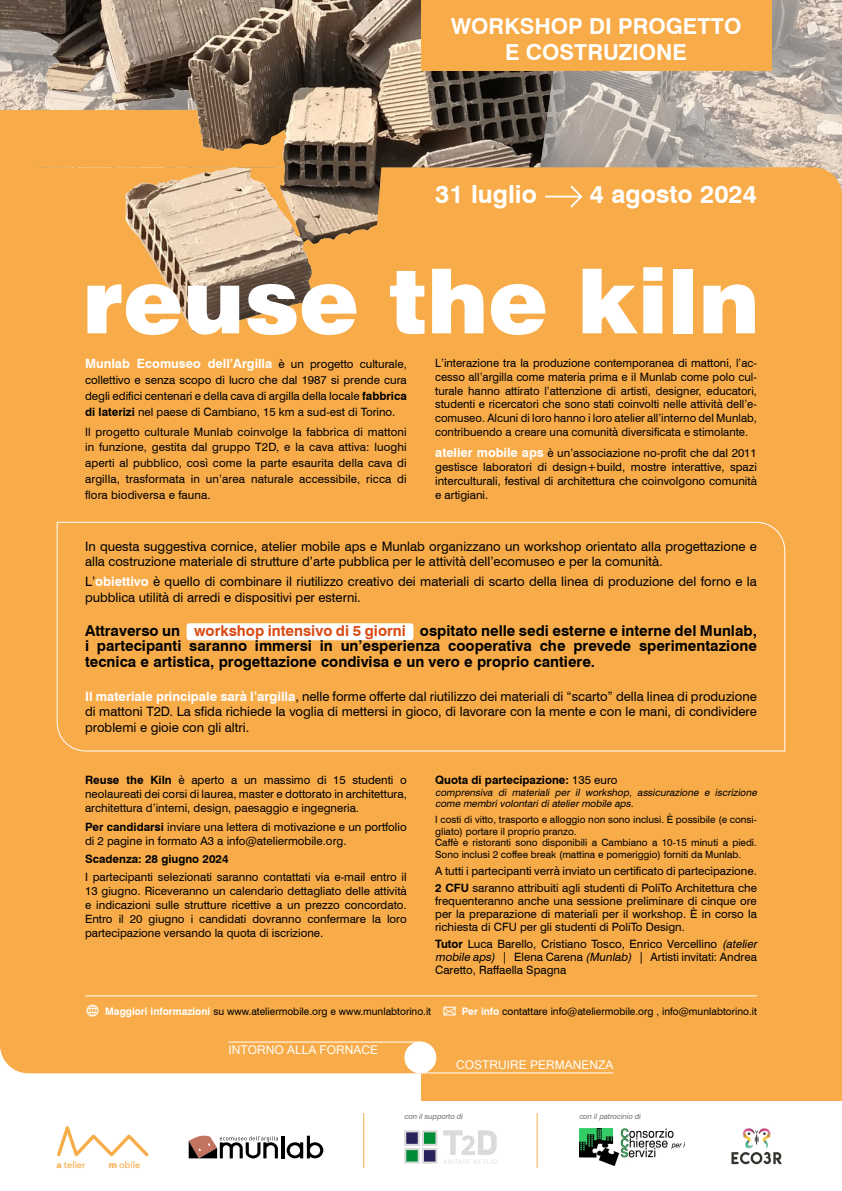
<style>
.page{position:relative;width:842px;height:1191px;background:#fff}
.page>*{position:absolute;margin:0;border:0;box-sizing:border-box;transform-origin:0 0}
.t1{font:900 89.7px "Swiss 721 BT";color:#fff}
.t2{font:700 25px "Swiss 721 BT";color:#fff}
.t3{font:700 22px/26.4px "Swiss 721 BT";color:#fff;text-align:center}
.t4{font:700 15px/15.5px "Swiss 721 BT";color:#000;text-align:justify}
.t5{font:13px/15.5px "Swiss 721 BT";color:#000}
.t6{font:700 12.8px "Swiss 721 BT";color:#fff}
.t7{font:12px "Microsoft Sans Serif";color:#fff}
.t8{font:11.5px/14px "Swiss 721 BT";color:#000;text-align:justify}
.t9{font:700 11.5px "Swiss 721 BT";color:#000}
.t10{font:10.4px "Swiss 721 BT";color:#000}
.t11{font:10px/11.5px "Swiss 721 BT";color:#000}
.t12{font:italic 10px/11.5px "Swiss 721 BT";color:#000}
.t13{font:500 9.4px "Avenir";color:#f8ac49}
.t14{font:italic 7.5px "Swiss 721 BT";color:#706f6f}
.s1{font-weight:400;font-size:11.5px;color:#000}
.s2{font-weight:700}
.s3{font-weight:700;font-size:12.8px;color:#fff}
.s4{font-weight:700;color:#fff}
.s5{color:#dc4b14}
.s6{font-weight:400}
.s7{font-style:italic}
.s8{font-weight:900}
</style>
<div class="page">
<img style="left:563px;top:0;width:279px;height:167px">
<div style="left:0;top:167px;width:842px;height:906px;background:#f8ac49"></div>
<div style="left:421px;top:1052px;width:421px;height:48px;background:#f8ac49"></div>
<img style="left:0;top:0;width:563px;height:407px">
<div style="left:421px;top:0;width:350px;height:71px;background:#f8ac49"></div>
<hr style="left:545px;top:196px;width:36px;height:1px;background:#fff">
<svg style="left:568px;top:184px;width:16px;height:25px"></svg>
<div style="left:56px;top:521px;width:730px;height:231px;background:#f8ac49"></div>
<div style="left:187px;top:623px;width:226px;height:17px;background:#fff;border-radius:3px"></div>
<hr style="left:228px;top:1041px;width:193px;height:1px;background:#fff">
<hr style="left:421px;top:1072px;width:192px;height:1px;background:#fff">
<div style="left:405px;top:1042px;width:31px;height:31px;background:#fff;border-radius:50%"></div>
<div style="left:405px;top:1041px;width:31px;height:32px;border:1px solid #fff;border-radius:50%"></div>
<hr style="left:85px;top:995px;width:672px;height:1px;background:#fff">
<svg style="left:57px;top:1126px;width:92px;height:31px"></svg>
<svg style="left:189px;top:1135px;width:89px;height:23px"></svg>
<hr style="left:282px;top:1135px;width:3px;height:23px;background:#000">
<svg style="left:287px;top:1135px;width:36px;height:23px"></svg>
<svg style="left:404px;top:1130px;width:33px;height:33px"></svg>
<svg style="left:443px;top:1130px;width:54px;height:33px"></svg>
<img style="left:580px;top:1129px;width:104px;height:36px">
<img style="left:731px;top:1128px;width:51px;height:37px">
<hr style="left:363px;top:1113px;width:1px;height:55px;background:#f8ac49">
<hr style="left:537px;top:1113px;width:1px;height:55px;background:#f8ac49">
<div style="left:0;top:111px;width:36px;height:936px;background:#f8ac49"></div>
<hr style="left:841px;top:194px;width:1px;height:906px;background:#f8ac49">
<svg style="left:87px;top:1005px;width:11px;height:11px"></svg>
<svg style="left:444px;top:1007px;width:12px;height:8px"></svg>
<p class="t3" style="left:451px;top:13px;width:292px">WORKSHOP DI PROGETTO<br>E COSTRUZIONE</p>
<p class="t2" style="left:435px;top:179px;width:103px">31 luglio</p>
<p class="t2" style="left:590px;top:179px;width:169px">4 agosto 2024</p>
<p class="t1" style="left:82px;top:247px;width:679px">reuse the kiln</p>
<p class="t6" style="left:85px;top:356px;width:323px">Munlab Ecomuseo dell’Argilla <span class="s1">è un progetto culturale,</span></p>
<p class="t8" style="left:85px;top:372px;width:323px;line-height:15.9px">collettivo e senza scopo di lucro che dal 1987 si prende cura degli edifici centenari e della cava di argilla della locale <span class="s2">fabbrica di laterizi</span> nel paese di Cambiano, 15 km a sud-est di Torino.</p>
<p class="t8" style="left:85px;top:423px;width:323px;line-height:15.9px">Il progetto culturale Munlab coinvolge la fabbrica di mattoni in funzione, gestita dal gruppo T2D, e la cava attiva: luoghi aperti al pubblico, così come la parte esaurita della cava di argilla, trasformata in un’area naturale accessibile, ricca di flora biodiversa e fauna.</p>
<p class="t8" style="left:435px;top:356px;width:323px;line-height:13.7px">L’interazione tra la produzione contemporanea di mattoni, l’ac&shy;cesso all’argilla come materia prima e il Munlab come polo cul&shy;turale hanno attirato l’attenzione di artisti, designer, educatori, studenti e ricercatori che sono stati coinvolti nelle attività dell’e&shy;comuseo. Alcuni di loro hanno i loro atelier all’interno del Munlab, contribuendo a creare una comunità diversificata e stimolante.</p>
<p class="t8" style="left:435px;top:446px;width:323px"><span class="s3">atelier mobile aps</span> è un’associazione no-profit che dal 2011 gestisce laboratori di design+build, mostre interattive, spazi interculturali, festival di architettura che coinvolgono comunità e artigiani.</p>
<p class="t5" style="left:85px;top:538px;width:673px">In questa suggestiva cornice, atelier mobile aps e Munlab organizzano un workshop orientato alla progettazione e alla costruzione materiale di strutture d’arte pubblica per le attività dell’ecomuseo e per la comunità.</p>
<p class="t5" style="left:85px;top:573px;width:673px">L’<span class="s4">obiettivo</span> è quello di combinare il riutilizzo creativo dei materiali di scarto della linea di produzione del forno e la pubblica utilità di arredi e dispositivi per esterni.</p>
<p class="t4" style="left:85px;top:622px;width:673px">Attraverso un <span class="s5">workshop intensivo di 5 giorni</span> ospitato nelle sedi esterne e interne del Munlab, i partecipanti saranno immersi in un’esperienza cooperativa che prevede sperimentazione tecnica e artistica, progettazione condivisa e un vero e proprio cantiere.</p>
<p class="t5" style="left:85px;top:688px;width:673px;text-align:justify"><span class="s4">Il materiale principale sarà l’argilla</span>, nelle forme offerte dal riutilizzo dei materiali di “scarto” della linea di produzione di mattoni T2D. La sfida richiede la voglia di mettersi in gioco, di lavorare con la mente e con le mani, di condividere problemi e gioie con gli altri.</p>
<p class="t8" style="left:85px;top:773px;width:323px"><span class="s2">Reuse the Kiln</span> è aperto a un massimo di 15 studenti o neolaureati dei corsi di laurea, master e dottorato in architettura, architettura d’interni, design, paesaggio e ingegneria.</p>
<p class="t8" style="left:85px;top:819px;width:323px"><span class="s2">Per candidarsi</span> inviare una lettera di motivazione e un portfolio di 2 pagine in formato A3 a info@ateliermobile.org.</p>
<p class="t8" style="left:85px;top:849px;width:323px;line-height:18.3px"><span class="s2">Scadenza: 28 giugno 2024<br></span>I partecipanti selezionati saranno contattati via e-mail entro il</p>
<p class="t8" style="left:85px;top:884px;width:323px">13 giugno. Riceveranno un calendario dettagliato delle attività e indicazioni sulle strutture ricettive a un prezzo concordato.<br>Entro il 20 giugno i candidati dovranno confermare la loro partecipazione versando la quota di iscrizione.</p>
<p class="t9" style="left:435px;top:773px;width:184px">Quota di partecipazione: <span class="s6">135 euro</span></p>
<p class="t12" style="left:435px;top:786px;width:325px">comprensiva di materiali per il workshop, assicurazione e iscrizione come membri volontari di atelier mobile aps.</p>
<p class="t11" style="left:435px;top:813px;width:323px">I costi di vitto, trasporto e alloggio non sono inclusi. È possibile (e consi&shy;gliato) portare il proprio pranzo.</p>
<p class="t11" style="left:435px;top:836px;width:323px">Caffè e ristoranti sono disponibili a Cambiano a 10-15 minuti a piedi.<br>Sono inclusi 2 coffee break (mattina e pomeriggio) forniti da Munlab.</p>
<p class="t8" style="left:435px;top:863px;width:323px">A tutti i partecipanti verrà inviato un certificato di partecipazione.</p>
<p class="t8" style="left:435px;top:881px;width:323px;line-height:13px"><span class="s2">2 CFU</span> saranno attribuiti agli studenti di PoliTo Architettura che frequenteranno anche una sessione preliminare di cinque ore per la preparazione di materiali per il workshop. È in corso la richiesta di CFU per gli studenti di PoliTo Design.</p>
<p class="t8" style="left:435px;top:937px;width:326px;line-height:13px;text-align:left"><span class="s2">Tutor</span> Luca Barello, Cristiano Tosco, Enrico Vercellino <span class="s7">(atelier mobile aps)</span> | Elena Carena <span class="s7">(Munlab)</span> | Artisti invitati: Andrea<br>Caretto, Raffaella Spagna</p>
<p class="t10" style="left:105px;top:1005px;width:327px"><span class="s4">Maggiori informazioni</span> su www.ateliermobile.org e www.munlabtorino.it</p>
<p class="t10" style="left:462px;top:1005px;width:297px"><span class="s4">Per info</span> contattare info@ateliermobile.org , info@munlabtorino.it</p>
<p class="t13" style="left:56px;top:1156px;width:31px"><span class="s8">a</span> telier</p>
<p class="t13" style="left:109px;top:1156px;width:33px"><span class="s8">m</span> obile</p>
<p class="t7" style="left:228px;top:1043px;width:151px">INTORNO ALLA FORNACE</p>
<p class="t7" style="left:456px;top:1057px;width:159px">COSTRUIRE PERMANENZA</p>
<p class="t14" style="left:404px;top:1111px;width:62px">con il supporto di</p>
<p class="t14" style="left:579px;top:1111px;width:65px">con il patrocinio di</p>
</div>
